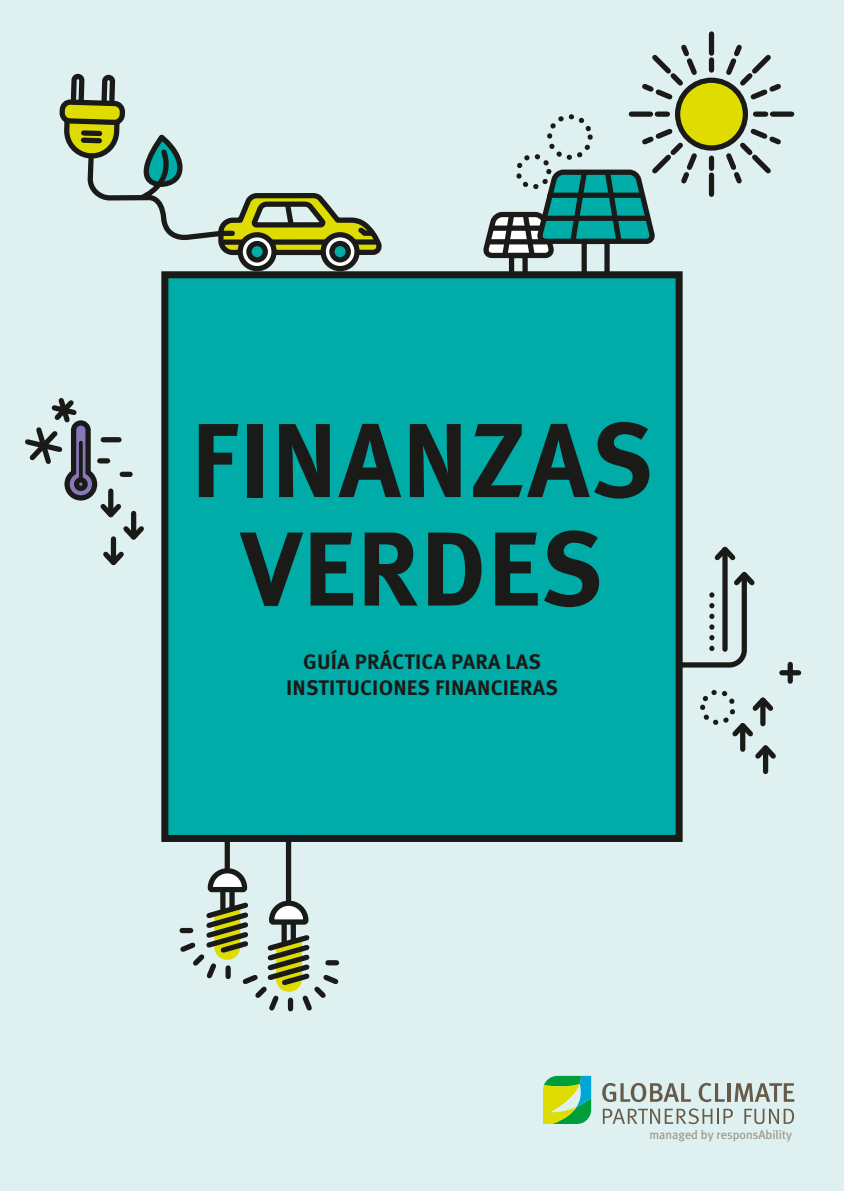
<style>
.page{position:relative;width:844px;height:1191px;background:#fff}
.page>*{position:absolute;margin:0;border:0;box-sizing:border-box;transform-origin:0 0}
.t1{font:700 105px/108.5px "Meta Pro";letter-spacing:.01em;color:#1a1a18;text-align:center}
.t2{font:700 21px/26.2px "Meta Pro";letter-spacing:.01em;color:#1a1a18;text-align:center}
.t3{font:12.42px "Meta Plus";color:#9b9489}
</style>
<div class="page">
<div style="left:0;top:0;width:843px;height:1191px;background:#def0ef"></div>
<svg style="left:602px;top:1083px;width:89px;height:19px"></svg>
<svg style="left:698px;top:1082px;width:26px;height:20px"></svg>
<hr style="left:727px;top:1083px;width:3px;height:18px;background:#665a49">
<svg style="left:734px;top:1083px;width:60px;height:18px"></svg>
<svg style="left:602px;top:1108px;width:130px;height:16px"></svg>
<svg style="left:744px;top:1108px;width:49px;height:16px"></svg>
<svg style="left:543px;top:1075px;width:48px;height:49px;background:#7dc556"></svg>
<div style="left:165px;top:275px;width:514px;height:563px;background:#00aca8"></div>
<div style="left:161px;top:271px;width:521px;height:571px;border:7px solid #1a1a18"></div>
<div style="left:224px;top:838px;width:6px;height:30px;background:#1a1a18"></div>
<svg style="left:179px;top:865px;width:160px;height:146px"></svg>
<div style="left:290px;top:923px;width:6px;height:17px;background:#1a1a18"></div>
<div style="left:281px;top:923px;width:6px;height:20px;background:#1a1a18"></div>
<div style="left:286px;top:838px;width:5px;height:62px;background:#1a1a18"></div>
<div style="left:677px;top:80px;width:68px;height:68px;background:#dedc00;border-radius:50%"></div>
<div style="left:674px;top:78px;width:73px;height:73px;border:5px solid #1a1a18;border-radius:50%"></div>
<div style="left:708px;top:60px;width:6px;height:10px;background:#1a1a18"></div>
<div style="left:708px;top:34px;width:6px;height:19px;background:#1a1a18"></div>
<div style="left:657px;top:111px;width:10px;height:6px;background:#1a1a18"></div>
<div style="left:631px;top:111px;width:19px;height:6px;background:#1a1a18"></div>
<div style="left:708px;top:158px;width:6px;height:10px;background:#1a1a18"></div>
<div style="left:708px;top:175px;width:6px;height:19px;background:#1a1a18"></div>
<div style="left:755px;top:111px;width:10px;height:6px;background:#1a1a18"></div>
<div style="left:772px;top:111px;width:19px;height:6px;background:#1a1a18"></div>
<svg style="left:642px;top:44px;width:59px;height:60px"></svg>
<svg style="left:721px;top:125px;width:60px;height:59px"></svg>
<svg style="left:721px;top:44px;width:60px;height:60px"></svg>
<svg style="left:677px;top:547px;width:77px;height:120px"></svg>
<svg style="left:483px;top:125px;width:218px;height:151px"></svg>
<hr style="left:561px;top:273px;width:69px;height:3px;background:#1a1a18">
<div style="left:515px;top:154px;width:36px;height:35px;border:5px dashed #1a1a18;border-radius:50%"></div>
<div style="left:547px;top:114px;width:45px;height:46px;border:5px dashed #1a1a18;border-radius:50%"></div>
<div style="left:762px;top:748px;width:6px;height:23px;background:#1a1a18"></div>
<svg style="left:727px;top:697px;width:49px;height:66px"></svg>
<div style="left:787px;top:664px;width:5px;height:17px;background:#1a1a18"></div>
<div style="left:781px;top:670px;width:17px;height:5px;background:#1a1a18"></div>
<div style="left:699px;top:689px;width:36px;height:36px;border:5px dashed #1a1a18;border-radius:50%"></div>
<svg style="left:25px;top:398px;width:119px;height:167px"></svg>
<svg style="left:323px;top:235px;width:34px;height:34px"></svg>
<div style="left:320px;top:232px;width:39px;height:39px;border:5px solid #1a1a18;border-radius:50%"></div>
<div style="left:329px;top:241px;width:22px;height:21px;border:5px solid #1a1a18;border-radius:50%"></div>
<svg style="left:240px;top:235px;width:34px;height:34px"></svg>
<div style="left:237px;top:232px;width:39px;height:39px;border:5px solid #1a1a18;border-radius:50%"></div>
<div style="left:246px;top:241px;width:22px;height:21px;border:5px solid #1a1a18;border-radius:50%"></div>
<svg style="left:60px;top:74px;width:321px;height:185px"></svg>
<h1 class="t1" style="left:191px;top:399px;width:463px">FINANZAS<br>VERDES</h1>
<p class="t2" style="left:286px;top:647px;width:273px">GUÍA PRÁCTICA PARA LAS<br>INSTITUCIONES FINANCIERAS</p>
<p class="t3" style="left:649px;top:1127px;width:144px">managed by responsAbility</p>
</div>
